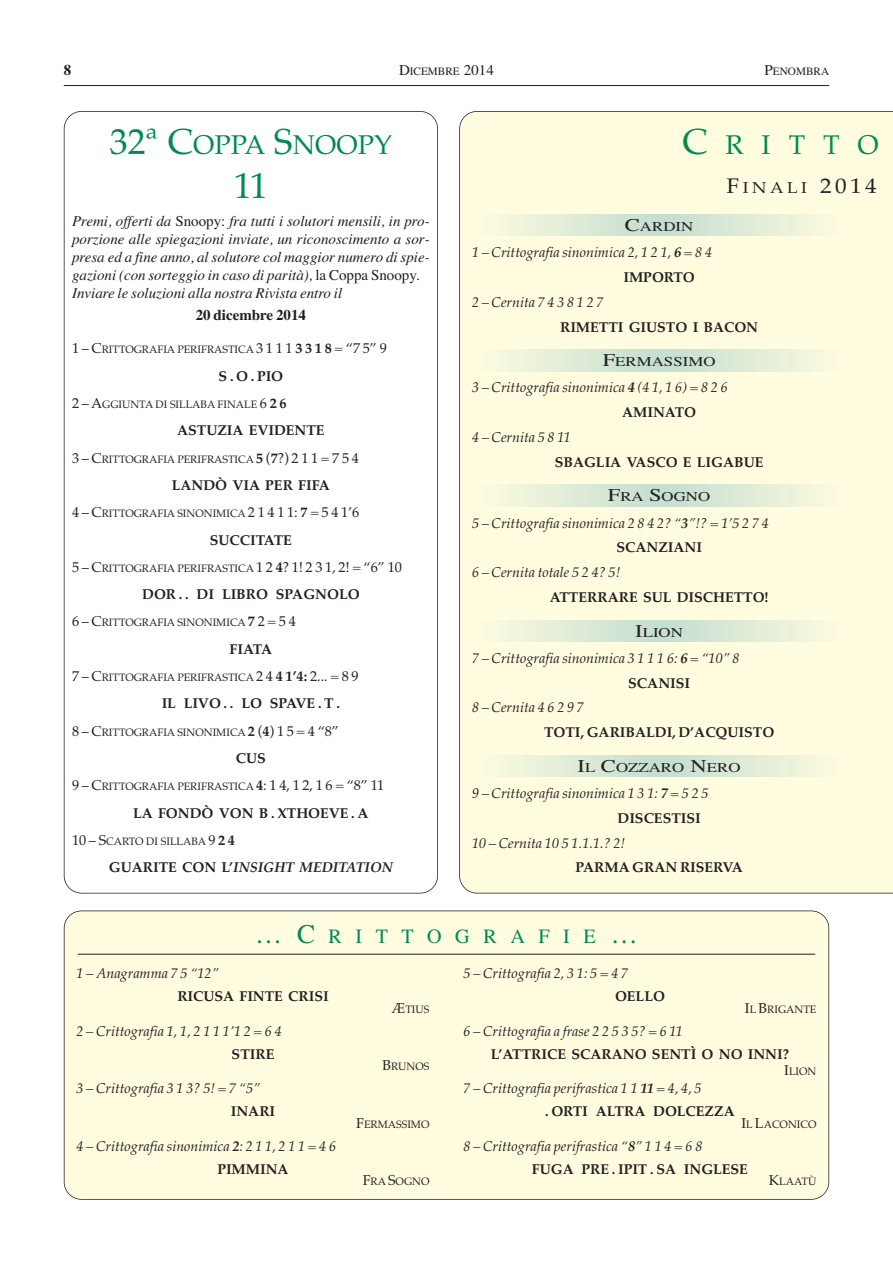
<style>
.page{position:relative;width:893px;height:1264px;background:#fff}
.page>*{position:absolute;margin:0;border:0;box-sizing:border-box;transform-origin:0 0}
.t1{font:36px "Palatino";color:#008a52}
.t2{font:27px "Palatino";color:#008a52}
.t3{font:21px "Palatino";color:#231f20;scale:1.1 1}
.t4{font:20.25px "Times";letter-spacing:.665em;color:#008a52}
.t5{font:italic 15px/18px "Times";color:#231f20}
.t6{font:700 15px "Times";color:#231f20}
.t7{font:italic 14.25px/24.8px "Palatino";color:#231f20}
.t8{font:700 14.25px "Palatino";color:#231f20}
.t9{font:italic 700 14.25px "Palatino";color:#231f20}
.t10{font:13.5px "Times";color:#231f20;scale:1.25 1}
.t11{font:11.25px "Times";color:#231f20}
.t12{font:10.65px "Palatino";color:#231f20}
.s1{font-size:15px}
.s2{font-size:36px}
.s3{font-style:normal}
.s4{font-size:14.25px}
.s5{font-weight:700;font-size:14.25px}
.s6{font-size:15.75px}
.s7{font-size:18px}
.s8{font-weight:700}
.s9{font-weight:700;font-style:normal}
.s10{font-size:27px}
</style>
<div class="page">
<hr style="left:64px;top:85px;width:765px;height:1px;background:#231f20">
<div style="left:459px;top:111px;width:434px;height:782px;background:#fffce0"></div>
<svg style="left:64px;top:111px;width:374px;height:782px"></svg>
<div style="left:64px;top:910px;width:765px;height:290px;background:#fffce0"></div>
<hr style="left:78px;top:954px;width:737px;height:1px;background:#231f20">
<svg style="left:478px;top:215px;width:362px;height:21px;background:#e0ecd7"></svg>
<svg style="left:478px;top:350px;width:362px;height:21px;background:#e0ecd7"></svg>
<svg style="left:478px;top:485px;width:362px;height:21px;background:#e0ecd7"></svg>
<svg style="left:478px;top:620px;width:362px;height:21px;background:#e0ecd7"></svg>
<svg style="left:478px;top:755px;width:362px;height:22px;background:#e0ecd7"></svg>
<p class="t6" style="left:64px;top:64px;width:9px">8</p>
<p class="t11" style="left:399px;top:67px;width:96px"><span class="s1">D</span>ICEMBRE <span class="s1">2014</span></p>
<p class="t11" style="left:765px;top:67px;width:66px"><span class="s1">P</span>ENOMBRA</p>
<h2 class="t2" style="left:110px;top:135px;width:284px"><span class="s2">32ª C</span>OPPA <span class="s2">S</span>NOOPY</h2>
<h1 class="t1" style="left:234px;top:172px;width:36px">11</h1>
<p class="t5" style="left:72px;top:213px;width:359px">Premi, offerti da <span class="s3">Snoopy:</span> fra tutti i solutori mensili, in pro&shy;porzione alle spiegazioni inviate, un riconoscimento a sor&shy;presa ed a fine anno, al solutore col maggior numero di spie&shy;gazioni (con sorteggio in caso di parità), <span class="s3">la Coppa Snoopy.<br></span>Inviare le soluzioni alla nostra Rivista entro il</p>
<p class="t6" style="left:196px;top:310px;width:112px">20 dicembre 2014</p>
<p class="t12" style="left:72px;top:346px;width:316px"><span class="s4">1 – C</span>RITTOGRAFIA PERIFRASTICA <span class="s4">3 1 1 1</span> <span class="s5">3 3 1 8</span> <span class="s4">= “7 5” 9</span></p>
<p class="t8" style="left:219px;top:370px;width:66px">S . O . PIO</p>
<p class="t12" style="left:72px;top:400px;width:216px"><span class="s4">2 – A</span>GGIUNTA DI SILLABA FINALE <span class="s4">6</span> <span class="s5">2 6</span></p>
<p class="t8" style="left:177px;top:425px;width:149px">ASTUZIA EVIDENTE</p>
<p class="t12" style="left:72px;top:455px;width:288px"><span class="s4">3 – C</span>RITTOGRAFIA PERIFRASTICA <span class="s5">5</span> <span class="s4">(</span><span class="s5">7</span><span class="s4">?) 2 1 1 = 7 5 4</span></p>
<p class="t8" style="left:172px;top:480px;width:160px">LANDÒ VIA PER FIFA</p>
<p class="t12" style="left:72px;top:509px;width:289px"><span class="s4">4 – C</span>RITTOGRAFIA SINONIMICA <span class="s4">2 1 4 1 1:</span> <span class="s5">7</span> <span class="s4">= 5 4 1’6</span></p>
<p class="t8" style="left:210px;top:534px;width:84px">SUCCITATE</p>
<p class="t12" style="left:72px;top:564px;width:331px"><span class="s4">5 – C</span>RITTOGRAFIA PERIFRASTICA <span class="s4">1 2</span> <span class="s5">4</span><span class="s4">? 1! 2 3 1, 2! = “6” 10</span></p>
<p class="t8" style="left:142px;top:589px;width:219px">DOR . . DI LIBRO SPAGNOLO</p>
<p class="t12" style="left:72px;top:619px;width:225px"><span class="s4">6 – C</span>RITTOGRAFIA SINONIMICA <span class="s5">7</span> <span class="s4">2 = 5 4</span></p>
<p class="t8" style="left:230px;top:643px;width:44px">FIATA</p>
<p class="t12" style="left:72px;top:673px;width:288px"><span class="s4">7 – C</span>RITTOGRAFIA PERIFRASTICA <span class="s4">2 4</span> <span class="s5">4 1’4:</span> <span class="s4">2... = 8 9</span></p>
<p class="t8" style="left:162px;top:698px;width:180px">IL LIVO . . LO SPAVE . T .</p>
<p class="t12" style="left:72px;top:728px;width:269px"><span class="s4">8 – C</span>RITTOGRAFIA SINONIMICA <span class="s5">2</span> <span class="s4">(</span><span class="s5">4</span><span class="s4">) 1 5 = 4 “8”</span></p>
<p class="t8" style="left:236px;top:753px;width:32px">CUS</p>
<p class="t12" style="left:72px;top:782px;width:314px"><span class="s4">9 – C</span>RITTOGRAFIA PERIFRASTICA <span class="s5">4</span><span class="s4">: 1 4, 1 2, 1 6 = “8” 11</span></p>
<p class="t8" style="left:133px;top:807px;width:237px">LA FONDÒ VON B . XTHOEVE . A</p>
<p class="t12" style="left:72px;top:837px;width:165px"><span class="s4">10 – S</span>CARTO DI SILLABA <span class="s4">9</span> <span class="s5">2 4</span></p>
<p class="t9" style="left:109px;top:862px;width:286px"><span class="s3">GUARITE CON L’</span>INSIGHT MEDITATION</p>
<h2 class="t2" style="left:682px;top:135px;width:198px"><span class="s2">C</span>RITTO</h2>
<h3 class="t3" style="left:727px;top:178px;width:138px">F<span class="s6">INALI</span> 2014</h3>
<p class="t10" style="left:625px;top:221px;width:56px"><span class="s7">C</span>ARDIN</p>
<p class="t7" style="left:623px;top:242px;width:90px;text-indent:-151px">1 – Crittografia sinonimica 2, 1 2 1, <span class="s8">6</span> = 8 4<br><span class="s9">IMPORTO</span></p>
<p class="t7" style="left:472px;top:291px;width:133px">2 – Cernita 7 4 3 8 1 2 7</p>
<p class="t8" style="left:560px;top:321px;width:200px">RIMETTI GIUSTO I BACON</p>
<p class="t10" style="left:603px;top:357px;width:92px"><span class="s7">F</span>ERMASSIMO</p>
<p class="t7" style="left:622px;top:377px;width:107px;text-indent:-150px">3 – Crittografia sinonimica <span class="s8">4</span> (4 1, 1 6) = 8 2 6<br><span class="s9">AMINATO</span></p>
<p class="t7" style="left:472px;top:426px;width:100px">4 – Cernita 5 8 11</p>
<p class="t8" style="left:555px;top:456px;width:210px">SBAGLIA VASCO E LIGABUE</p>
<p class="t10" style="left:608px;top:492px;width:83px"><span class="s7">F</span>RA <span class="s7">S</span>OGNO</p>
<p class="t7" style="left:616px;top:512px;width:154px;text-indent:-144px">5 – Crittografia sinonimica 2 8 4 2? “<span class="s8">3</span>”!? = 1’5 2 7 4<br><span class="s9">SCANZIANI</span></p>
<p class="t7" style="left:472px;top:562px;width:150px">6 – Cernita totale 5 2 4? 5!</p>
<p class="t8" style="left:550px;top:592px;width:220px">ATTERRARE SUL DISCHETTO!</p>
<p class="t10" style="left:635px;top:627px;width:40px"><span class="s7">I</span>LION</p>
<p class="t7" style="left:628px;top:647px;width:113px;text-indent:-156px">7 – Crittografia sinonimica 3 1 1 1 6: <span class="s8">6</span> = “10” 8<br><span class="s9">SCANISI</span></p>
<p class="t7" style="left:472px;top:697px;width:114px">8 – Cernita 4 6 2 9 7</p>
<p class="t8" style="left:544px;top:727px;width:232px">TOTI, GARIBALDI, D’ACQUISTO</p>
<p class="t10" style="left:578px;top:762px;width:132px"><span class="s7">I</span>L <span class="s7">C</span>OZZARO <span class="s7">N</span>ERO</p>
<p class="t7" style="left:618px;top:782px;width:93px;text-indent:-146px">9 – Crittografia sinonimica 1 3 1: <span class="s8">7</span> = 5 2 5<br><span class="s9">DISCESTISI</span></p>
<p class="t7" style="left:472px;top:832px;width:155px">10 – Cernita 10 5 1.1.1.? 2!</p>
<p class="t8" style="left:575px;top:862px;width:169px">PARMA GRAN RISERVA</p>
<h3 class="t4" style="left:255px;top:929px;width:384px"><span class="s10">…C</span>RITTOGRAFIE<span class="s10">…</span></h3>
<p class="t7" style="left:77px;top:963px;width:144px">1 – Anagramma 7 5 “12”</p>
<p class="t8" style="left:177px;top:991px;width:153px">RICUSA FINTE CRISI</p>
<p class="t12" style="left:392px;top:1005px;width:39px"><span class="s4">Æ</span>TIUS</p>
<p class="t7" style="left:463px;top:963px;width:166px">5 – Crittografia 2, 3 1: 5 = 4 7</p>
<p class="t8" style="left:615px;top:991px;width:51px">OELLO</p>
<p class="t12" style="left:745px;top:1005px;width:73px"><span class="s4">I</span>L <span class="s4">B</span>RIGANTE</p>
<p class="t7" style="left:77px;top:1020px;width:207px">2 – Crittografia 1, 1, 2 1 1 1’1 2 = 6 4</p>
<p class="t8" style="left:232px;top:1048px;width:44px">STIRE</p>
<p class="t7" style="left:77px;top:1077px;width:185px">3 – Crittografia 3 1 3? 5! = 7 “5”</p>
<p class="t8" style="left:231px;top:1106px;width:46px">INARI</p>
<p class="t7" style="left:217px;top:1136px;width:120px;line-height:23px;text-indent:-141px">4 – Crittografia sinonimica <span class="s8">2</span>: 2 1 1, 2 1 1 = 4 6<br><span class="s9">PIMMINA</span></p>
<p class="t12" style="left:382px;top:1062px;width:49px"><span class="s4">B</span>RUNOS</p>
<p class="t12" style="left:356px;top:1120px;width:75px"><span class="s4">F</span>ERMASSIMO</p>
<p class="t12" style="left:363px;top:1177px;width:68px"><span class="s4">F</span>RA <span class="s4">S</span>OGNO</p>
<p class="t7" style="left:463px;top:1020px;width:221px">6 – Crittografia a frase 2 2 5 3 5? = 6 11</p>
<p class="t8" style="left:491px;top:1048px;width:300px">L’ATTRICE SCARANO SENTÌ O NO INNI?</p>
<p class="t12" style="left:784px;top:1067px;width:34px"><span class="s4">I</span>LION</p>
<p class="t7" style="left:545px;top:1078px;width:191px;line-height:23px;text-indent:-82px">7 – Crittografia perifrastica 1 1 <span class="s8">11</span> = 4, 4, 5<br><span class="s9">. ORTI ALTRA DOLCEZZA</span></p>
<p class="t12" style="left:741px;top:1120px;width:77px"><span class="s4">I</span>L <span class="s4">L</span>ACONICO</p>
<p class="t7" style="left:532px;top:1136px;width:218px;line-height:23px;text-indent:-68px">8 – Crittografia perifrastica “<span class="s8">8</span>” 1 1 4 = 6 8<br><span class="s9">FUGA PRE . IPIT . SA INGLESE</span></p>
<p class="t12" style="left:769px;top:1177px;width:49px"><span class="s4">K</span>LAATÙ</p>
</div>
